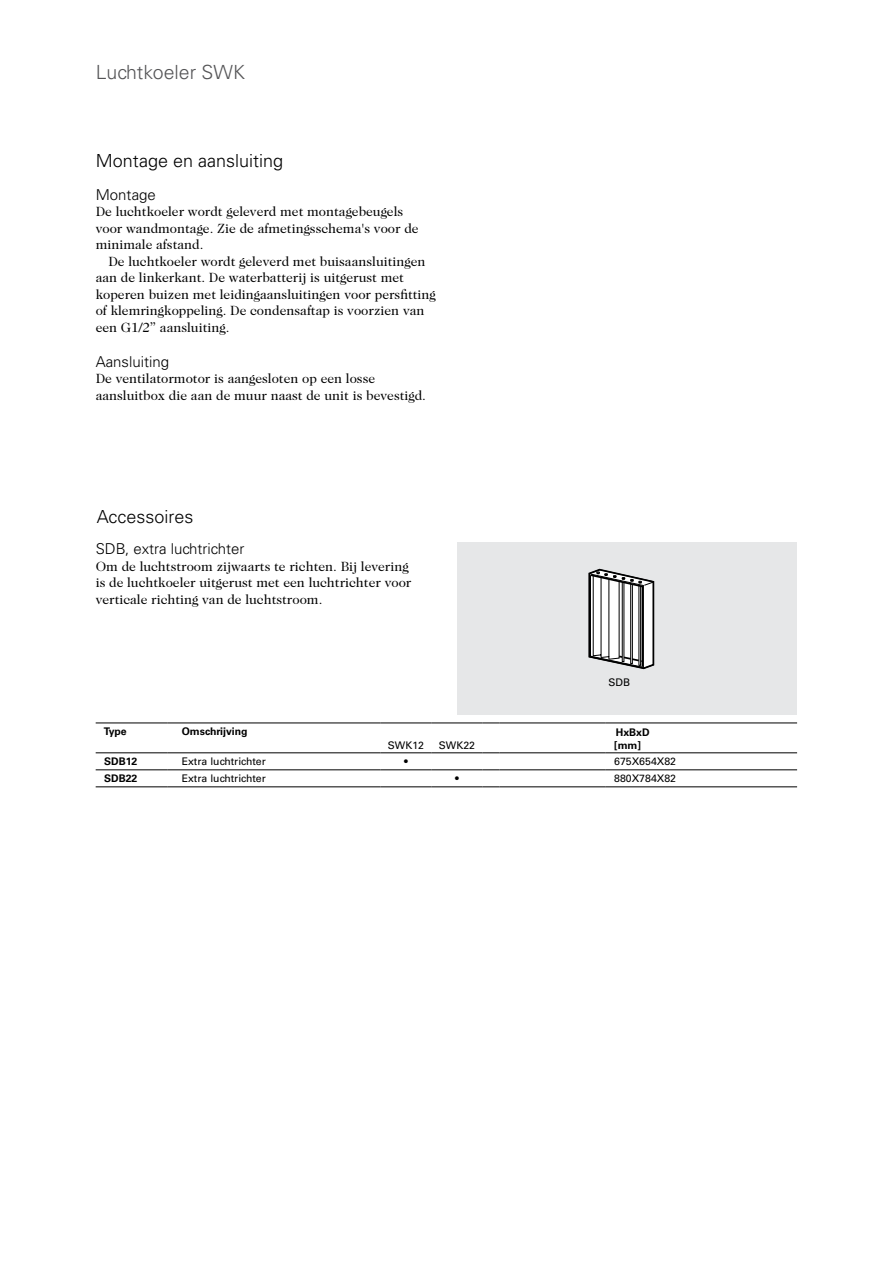
<style>
.page{position:relative;width:893px;height:1263px;background:#fff}
.page>*{position:absolute;margin:0;border:0;box-sizing:border-box;transform-origin:0 0}
.t1{font:300 19.5px "Univers";color:#545456}
.t2{font:300 18px "Univers";color:#000}
.t3{font:300 15px "Univers";color:#000}
.t4{font:13.5px/16.5px "Caslon Two Twenty Four";color:#000}
.t5{font:10.5px/17px "Univers";color:#000}
.t6{font:700 10.5px "Univers";color:#000}
</style>
<div class="page">
<div style="left:457px;top:542px;width:340px;height:172px;background:#e6e7e8"></div>
<hr style="left:96px;top:722px;width:72px;height:1px;background:#000">
<hr style="left:168px;top:722px;width:212px;height:1px;background:#000">
<hr style="left:380px;top:722px;width:51px;height:1px;background:#000">
<hr style="left:431px;top:722px;width:51px;height:1px;background:#000">
<svg style="left:482px;top:722px;width:17px;height:1px"></svg>
<hr style="left:499px;top:722px;width:107px;height:1px;background:#000">
<hr style="left:606px;top:722px;width:191px;height:1px;background:#000">
<hr style="left:96px;top:752px;width:72px;height:1px;background:#000">
<hr style="left:168px;top:752px;width:212px;height:1px;background:#000">
<hr style="left:380px;top:752px;width:51px;height:1px;background:#000">
<hr style="left:431px;top:752px;width:51px;height:1px;background:#000">
<svg style="left:482px;top:752px;width:17px;height:1px"></svg>
<hr style="left:499px;top:752px;width:107px;height:1px;background:#000">
<hr style="left:606px;top:752px;width:191px;height:1px;background:#000">
<hr style="left:96px;top:769px;width:72px;height:1px;background:#000">
<hr style="left:168px;top:769px;width:212px;height:1px;background:#000">
<hr style="left:380px;top:769px;width:51px;height:1px;background:#000">
<hr style="left:431px;top:769px;width:51px;height:1px;background:#000">
<svg style="left:482px;top:769px;width:17px;height:1px"></svg>
<hr style="left:499px;top:769px;width:107px;height:1px;background:#000">
<hr style="left:606px;top:769px;width:191px;height:1px;background:#000">
<hr style="left:96px;top:786px;width:72px;height:1px;background:#000">
<hr style="left:168px;top:786px;width:212px;height:1px;background:#000">
<hr style="left:380px;top:786px;width:51px;height:1px;background:#000">
<hr style="left:431px;top:786px;width:51px;height:1px;background:#000">
<svg style="left:482px;top:786px;width:17px;height:1px"></svg>
<hr style="left:499px;top:786px;width:107px;height:1px;background:#000">
<hr style="left:606px;top:786px;width:191px;height:1px;background:#000">
<svg style="left:588px;top:569px;width:66px;height:100px;background:#b6b6b6"></svg>
<h1 class="t1" style="left:96px;top:61px;width:151px">Luchtkoeler SWK</h1>
<h2 class="t2" style="left:96px;top:150px;width:189px">Montage en aansluiting</h2>
<p class="t3" style="left:96px;top:186px;width:62px">Montage</p>
<p class="t4" style="left:96px;top:203px;width:325px">De luchtkoeler wordt geleverd met montagebeugels voor wandmontage. Zie de afmetingsschema's voor de minimale afstand.</p>
<p class="t4" style="left:96px;top:253px;width:342px;text-indent:13px">De luchtkoeler wordt geleverd met buisaansluitingen aan de linkerkant. De waterbatterij is uitgerust met koperen buizen met leidingaansluitingen voor persfitting of klemringkoppeling. De condensaftap is voorzien van een G1/2” aansluiting.</p>
<p class="t3" style="left:96px;top:352px;width:75px">Aansluiting</p>
<p class="t4" style="left:96px;top:370px;width:332px">De ventilatormotor is aangesloten op een losse aansluitbox die aan de muur naast de unit is bevestigd.</p>
<h2 class="t2" style="left:97px;top:506px;width:98px">Accessoires</h2>
<p class="t3" style="left:96px;top:540px;width:150px">SDB, extra luchtrichter</p>
<p class="t4" style="left:96px;top:558px;width:317px">Om de luchtstroom zijwaarts te richten. Bij levering is de luchtkoeler uitgerust met een luchtrichter voor verticale richting van de luchtstroom.</p>
<p class="t5" style="left:608px;top:673px;width:23px">SDB</p>
<p class="t6" style="left:104px;top:725px;width:24px">Type</p>
<p class="t6" style="left:182px;top:725px;width:67px">Omschrijving</p>
<p class="t5" style="left:182px;top:753px;width:86px">Extra luchtrichter<br>Extra luchtrichter</p>
<p class="t6" style="left:616px;top:726px;width:35px">HxBxD</p>
<p class="t5" style="left:388px;top:736px;width:38px">SWK12</p>
<p class="t5" style="left:439px;top:736px;width:38px">SWK22</p>
<p class="t6" style="left:614px;top:739px;width:28px">[mm]</p>
<p class="t6" style="left:104px;top:755px;width:35px">SDB12</p>
<p class="t5" style="left:404px;top:753px;width:5px">•</p>
<p class="t5" style="left:614px;top:753px;width:63px">675X654X82</p>
<p class="t6" style="left:104px;top:772px;width:35px">SDB22</p>
<p class="t5" style="left:455px;top:770px;width:5px">•</p>
<p class="t5" style="left:614px;top:770px;width:63px">880X784X82</p>
</div>
